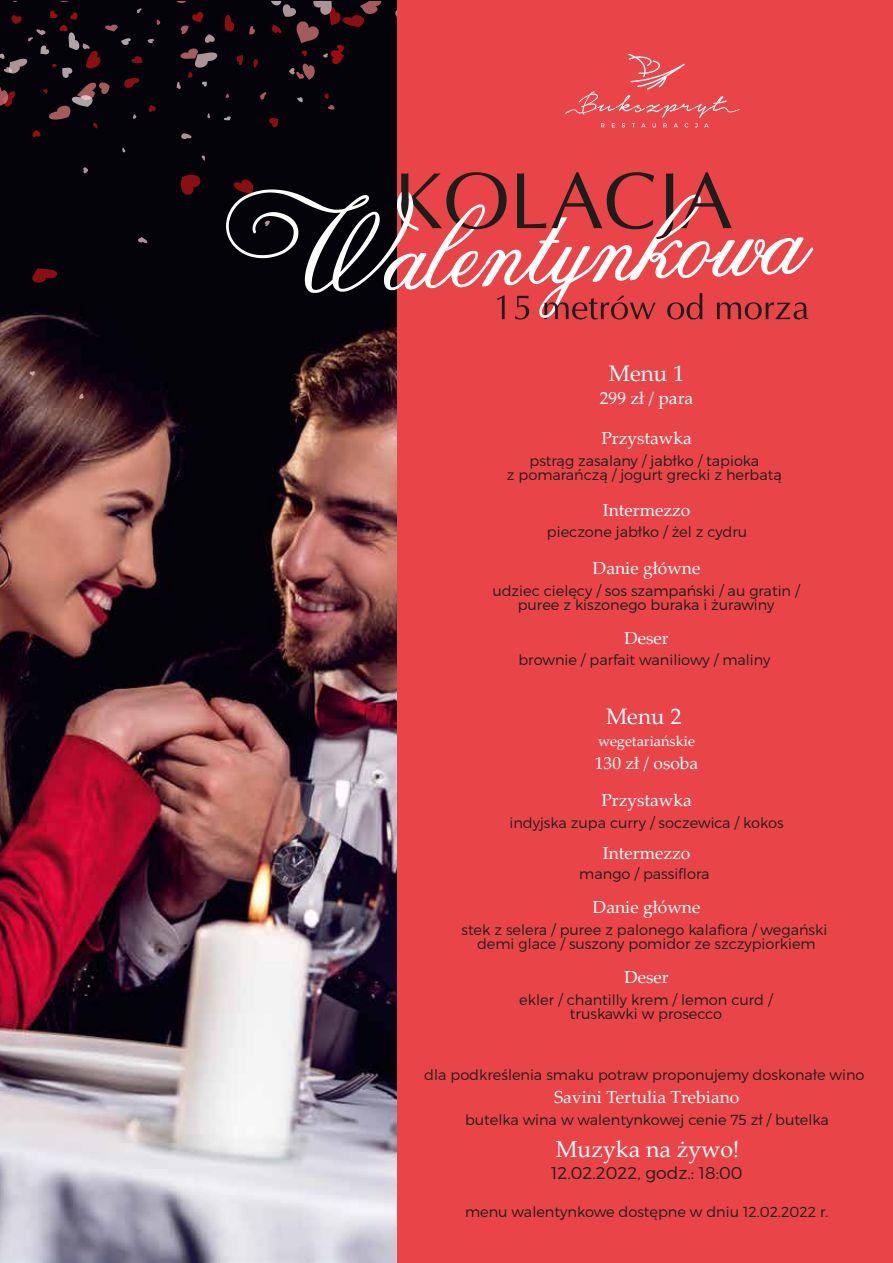
<style>
.page{position:relative;width:893px;height:1263px;background:#fff}
.page>*{position:absolute;margin:0;border:0;box-sizing:border-box;transform-origin:0 0}
.t1{font:23.1px "Palatino Linotype";color:#fff}
.t2{font:22.5px "Palatino Linotype";color:#fff}
.t3{font:17.4px "Palatino Linotype";color:#fff}
.t4{font:17.4px "Palatino";color:#fff}
.t5{font:300 17.1px "Montserrat";color:#1d1d1b}
.t6{font:300 14.55px/14.5px "Montserrat";color:#1d1d1b;text-align:center}
.t7{font:14.55px "Palatino Linotype";color:#fff}
</style>
<div class="page">
<img style="left:0;top:0;width:397px;height:1263px">
<svg style="left:79px;top:394px;width:5px;height:5px"></svg>
<svg style="left:225px;top:15px;width:9px;height:16px"></svg>
<svg style="left:32px;top:268px;width:25px;height:15px"></svg>
<svg style="left:260px;top:92px;width:6px;height:8px"></svg>
<svg style="left:83px;top:167px;width:5px;height:6px"></svg>
<svg style="left:30px;top:371px;width:5px;height:5px"></svg>
<svg style="left:269px;top:118px;width:9px;height:9px"></svg>
<svg style="left:176px;top:1px;width:10px;height:2px"></svg>
<svg style="left:138px;top:237px;width:9px;height:6px"></svg>
<svg style="left:324px;top:94px;width:5px;height:5px"></svg>
<svg style="left:234px;top:180px;width:19px;height:9px"></svg>
<svg style="left:181px;top:133px;width:10px;height:6px"></svg>
<svg style="left:207px;top:113px;width:3px;height:5px"></svg>
<svg style="left:202px;top:155px;width:3px;height:6px"></svg>
<svg style="left:225px;top:94px;width:4px;height:4px"></svg>
<svg style="left:224px;top:116px;width:7px;height:4px"></svg>
<svg style="left:237px;top:55px;width:6px;height:10px"></svg>
<svg style="left:253px;top:59px;width:5px;height:9px"></svg>
<svg style="left:177px;top:12px;width:40px;height:77px;background:#22161c"></svg>
<svg style="left:0;top:8px;width:160px;height:129px;background:#140b11"></svg>
<svg style="left:122px;top:148px;width:3px;height:4px"></svg>
<svg style="left:181px;top:175px;width:19px;height:20px"></svg>
<svg style="left:249px;top:26px;width:6px;height:9px"></svg>
<svg style="left:297px;top:97px;width:6px;height:5px"></svg>
<svg style="left:328px;top:105px;width:6px;height:5px"></svg>
<svg style="left:395px;top:9px;width:2px;height:17px"></svg>
<svg style="left:271px;top:1px;width:110px;height:79px;background:#201016"></svg>
<div style="left:397px;top:0;width:495px;height:1263px;background:#e94548"></div>
<svg style="left:565px;top:54px;width:174px;height:74px"></svg>
<svg style="left:401px;top:172px;width:314px;height:17px"></svg>
<svg style="left:501px;top:318px;width:307px;height:2px"></svg>
<svg style="left:226px;top:189px;width:587px;height:129px"></svg>
<h2 class="t2" style="left:608px;top:358px;width:77px">Menu 1</h2>
<p class="t3" style="left:600px;top:386px;width:95px">299 zł / para</p>
<p class="t4" style="left:601px;top:424px;width:92px">Przystawka</p>
<p class="t6" style="left:507px;top:453px;width:276px">pstrąg zasalany / jabłko / tapioka<br>z pomarańczą / jogurt grecki z herbatą</p>
<p class="t4" style="left:603px;top:495px;width:89px">Intermezzo</p>
<p class="t6" style="left:547px;top:525px;width:202px">pieczone jabłko / żel z cydru</p>
<p class="t4" style="left:593px;top:554px;width:109px">Danie główne</p>
<p class="t6" style="left:492px;top:583px;width:309px">udziec cielęcy / sos szampański / au gratin / puree z kiszonego buraka i żurawiny</p>
<p class="t4" style="left:624px;top:623px;width:46px">Deser</p>
<p class="t6" style="left:518px;top:653px;width:253px">brownie / parfait waniliowy / maliny</p>
<h2 class="t2" style="left:606px;top:700px;width:77px">Menu 2</h2>
<p class="t7" style="left:598px;top:731px;width:98px">wegetariańskie</p>
<p class="t3" style="left:595px;top:750px;width:105px">130 zł / osoba</p>
<p class="t3" style="left:601px;top:788px;width:92px">Przystawka</p>
<p class="t6" style="left:509px;top:815px;width:275px">indyjska zupa curry / soczewica / kokos</p>
<p class="t6" style="left:579px;top:867px;width:132px">mango / passiflora</p>
<p class="t3" style="left:603px;top:840px;width:89px">Intermezzo</p>
<p class="t3" style="left:593px;top:895px;width:109px">Danie główne</p>
<p class="t6" style="left:461px;top:922px;width:367px">stek z selera / puree z palonego kalafiora / wegański demi glace / suszony pomidor ze szczypiorkiem</p>
<p class="t3" style="left:624px;top:965px;width:46px">Deser</p>
<p class="t6" style="left:519px;top:992px;width:255px">ekler / chantilly krem / lemon curd / truskawki w prosecco</p>
<p class="t6" style="left:424px;top:1067px;width:441px">dla podkreślenia smaku potraw proponujemy doskonałe wino</p>
<p class="t3" style="left:554px;top:1085px;width:187px">Savini Tertulia Trebiano</p>
<p class="t6" style="left:465px;top:1112px;width:365px">butelka wina w walentynkowej cenie 75 zł / butelka</p>
<h1 class="t1" style="left:555px;top:1132px;width:185px">Muzyka na żywo!</h1>
<p class="t5" style="left:551px;top:1163px;width:193px">12.02.2022, godz.: 18:00</p>
<p class="t6" style="left:465px;top:1204px;width:365px">menu walentynkowe dostępne w dniu 12.02.2022 r.</p>
</div>
